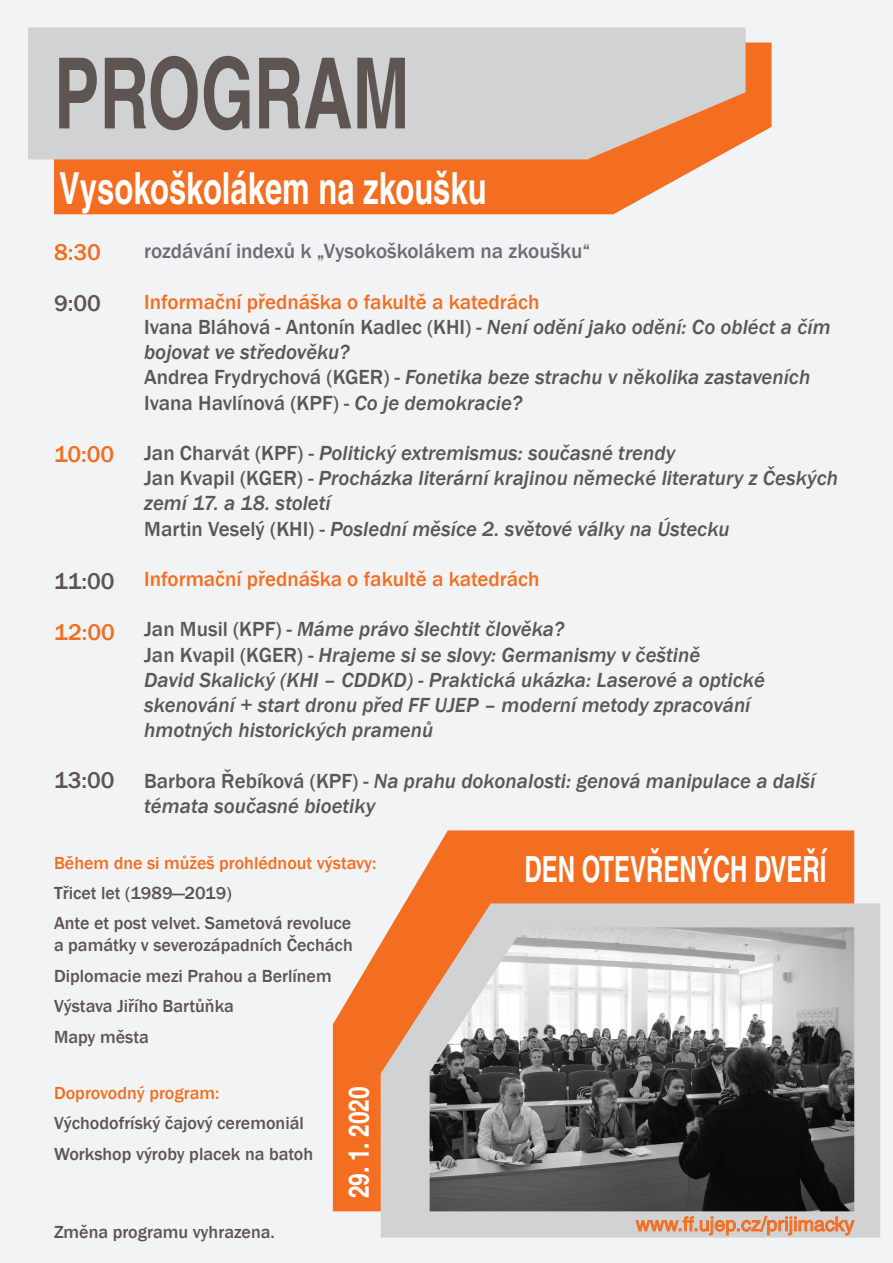
<style>
.page{position:relative;width:893px;height:1263px;background:#f2f3f4}
.page>*{position:absolute;margin:0;border:0;box-sizing:border-box;transform-origin:0 0}
.t1{font:700 98.4px "Helvetica CE";color:#5e5553;scale:.69 1}
.t2{font:700 44.25px "Helvetica CE";color:#fff;scale:.7 1}
.t3{font:700 36px "Helvetica CE";color:#fff;scale:.67 1}
.t4{font:700 28.35px "Helvetica CE";color:#fff;scale:.8 1}
.t5{font:500 23.4px "Franklin Gothic";color:#f36e21}
.t6{font:500 23.4px "Franklin Gothic";color:#5e5553}
.t7{font:italic 500 21px/25.2px "Franklin Gothic";color:#57585a}
.t8{font:500 21px "Franklin Gothic";color:#f36e21}
.t9{font:500 21px "Franklin Gothic";color:#6c6d70}
.t10{font:500 21px "Franklin Gothic";color:#57585a}
.t11{font:19.65px "Helvetica CE";letter-spacing:.005em;color:#f36e21}
.t12{font:500 18px/21.6px "Franklin Gothic";color:#5e5553}
.t13{font:500 18px "Franklin Gothic";color:#f36e21}
.s1{font-style:normal}
.s2{font-style:italic}
</style>
<div class="page">
<svg style="left:333px;top:830px;width:521px;height:381px;fill:#f36e21"></svg>
<svg style="left:381px;top:903px;width:499px;height:334px;background:#d5c0b4"></svg>
<img style="left:430px;top:927px;width:424px;height:284px">
<svg style="left:54px;top:43px;width:717px;height:171px;fill:#f36e21"></svg>
<div style="left:28px;top:27px;width:718px;height:132px;background:#d1d2d4"></div>
<svg style="left:635px;top:1216px;width:220px;height:20px;background:#dab5a1"></svg>
<p class="t1" style="left:54px;top:34px;width:517px">PROGRAM</p>
<p class="t2" style="left:59px;top:161px;width:612px">Vysokoškolákem na zkoušku</p>
<p class="t5" style="left:54px;top:238px;width:48px">8:30</p>
<p class="t9" style="left:144px;top:238px;width:448px">rozdávání indexů k „Vysokoškolákem na zkoušku“</p>
<p class="t8" style="left:144px;top:289px;width:397px">Informační přednáška o fakultě a katedrách</p>
<p class="t7" style="left:144px;top:315px;width:688px"><span class="s1">Ivana Bláhová - Antonín Kadlec (KHI) -</span> Není odění jako odění: Co obléct a čím bojovat ve středověku?</p>
<p class="t7" style="left:144px;top:365px;width:668px"><span class="s1">Andrea Frydrychová (KGER) -</span> Fonetika beze strachu v několika zastaveních</p>
<p class="t10" style="left:144px;top:390px;width:379px">Ivana Havlínová (KPF) - <span class="s2">Co je demokracie?</span></p>
<p class="t7" style="left:144px;top:441px;width:533px"><span class="s1">Jan Charvát (KPF) -</span> Politický extremismus: současné trendy</p>
<p class="t7" style="left:144px;top:466px;width:695px"><span class="s1">Jan Kvapil (KGER) -</span> Procházka literární krajinou německé literatury z Českých zemí 17. a 18. století</p>
<p class="t7" style="left:144px;top:516px;width:587px"><span class="s1">Martin Veselý (KHI) -</span> Poslední měsíce 2. světové války na Ústecku</p>
<p class="t8" style="left:144px;top:566px;width:397px">Informační přednáška o fakultě a katedrách</p>
<p class="t7" style="left:144px;top:617px;width:558px"><span class="s1">Jan Musil (KPF) -</span> Máme právo šlechtit člověka?<br><span class="s1">Jan Kvapil (KGER) -</span> Hrajeme si se slovy: Germanismy v češtině</p>
<p class="t7" style="left:144px;top:667px;width:622px">David Skalický (KHI – CDDKD) - Praktická ukázka: Laserové a optické skenování + start dronu před FF UJEP – moderní metody zpracování hmotných historických pramenů</p>
<p class="t7" style="left:144px;top:768px;width:673px"><span class="s1">Barbora Řebíková (KPF) -</span> Na prahu dokonalosti: genová manipulace a další témata současné bioetiky</p>
<p class="t6" style="left:54px;top:288px;width:48px">9:00</p>
<p class="t5" style="left:54px;top:440px;width:62px">10:00</p>
<p class="t6" style="left:54px;top:566px;width:62px">11:00</p>
<p class="t5" style="left:54px;top:617px;width:62px">12:00</p>
<p class="t6" style="left:54px;top:765px;width:62px">13:00</p>
<p class="t13" style="left:54px;top:851px;width:324px">Během dne si můžeš prohlédnout výstavy:</p>
<p class="t12" style="left:54px;top:882px;width:179px">Třicet let (1989—2019)</p>
<p class="t12" style="left:54px;top:913px;width:300px">Ante et post velvet. Sametová revoluce a památky v severozápadních Čechách</p>
<p class="t12" style="left:54px;top:965px;width:279px">Diplomacie mezi Prahou a Berlínem</p>
<p class="t12" style="left:54px;top:995px;width:181px">Výstava Jiřího Bartůňka</p>
<p class="t12" style="left:54px;top:1026px;width:96px">Mapy města</p>
<p class="t13" style="left:54px;top:1082px;width:167px">Doprovodný program:</p>
<p class="t12" style="left:54px;top:1112px;width:251px">Východofríský čajový ceremoniál</p>
<p class="t12" style="left:54px;top:1143px;width:261px">Workshop výroby placek na batoh</p>
<p class="t12" style="left:54px;top:1221px;width:222px">Změna programu vyhrazena.</p>
<p class="t4" style="left:342px;top:1198px;width:141px;rotate:-90deg">29. 1. 2020</p>
<p class="t3" style="left:524px;top:847px;width:452px">DEN OTEVŘENÝCH DVEŘÍ</p>
<p class="t11" style="left:636px;top:1212px;width:220px">www.ff.ujep.cz/prijimacky</p>
</div>
